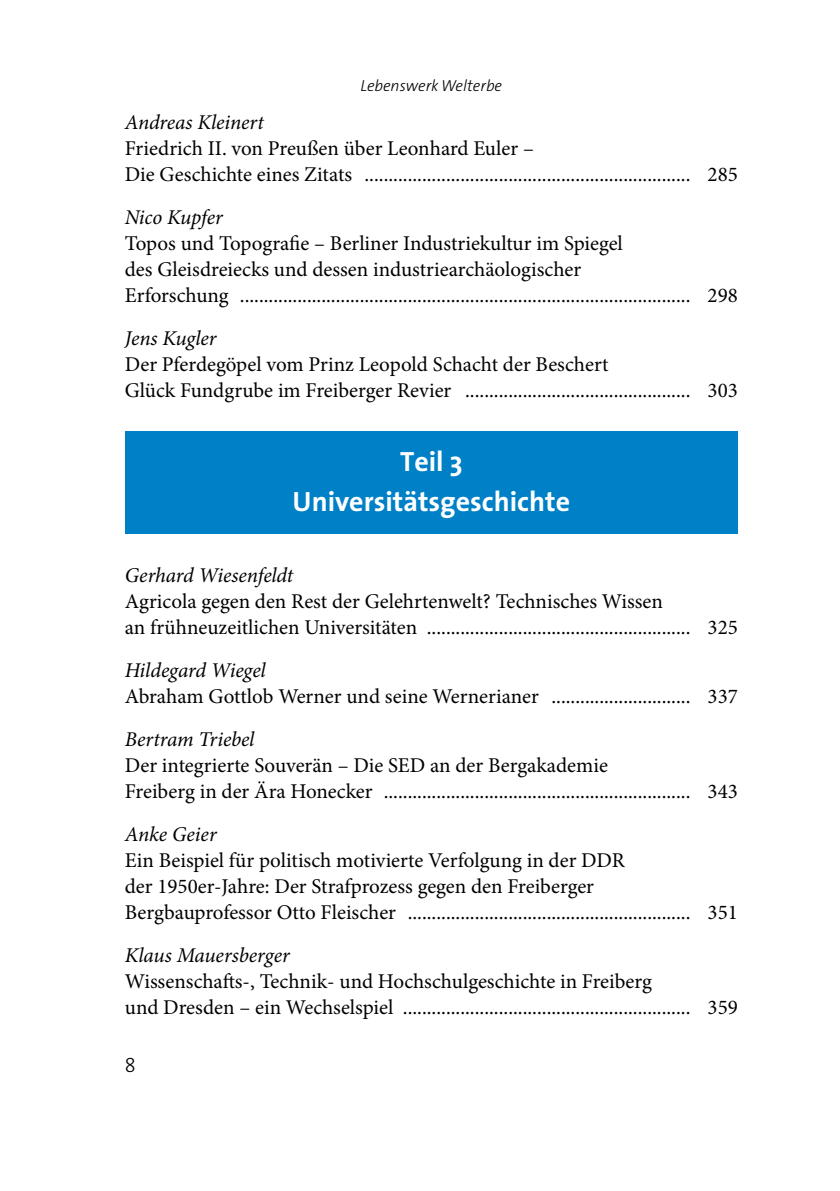
<style>
.page{position:relative;width:840px;height:1191px;background:#fff}
.page>*{position:absolute;margin:0;border:0;box-sizing:border-box;transform-origin:0 0}
.t1{font:700 28px/40px "The Sans";color:#fff;text-align:center}
.t2{font:21px/26px "Minion Pro";color:#000}
.t3{font:italic 21px "Minion Pro";letter-spacing:-.005em;color:#000}
.t4{font:300 20px "The Sans";color:#000}
.t5{font:italic 300 16px "The Sans";color:#000}
</style>
<div class="page">
<div style="left:125px;top:431px;width:612px;height:102px;background:#0081c7"></div>
<p class="t5" style="left:360px;top:73px;width:143px">Lebenswerk Welterbe</p>
<p class="t3" style="left:125px;top:108px;width:141px">Andreas Kleinert</p>
<p class="t2" style="left:125px;top:135px;width:614px">Friedrich II. von Preußen über Leonhard Euler –<br>Die Geschichte eines Zitats .................................................................... 285</p>
<p class="t3" style="left:125px;top:203px;width:99px">Nico Kupfer</p>
<p class="t2" style="left:125px;top:230px;width:614px">Topos und Topografie – Berliner Industriekultur im Spiegel<br>des Gleisdreiecks und dessen industriearchäologischer<br>Erforschung .............................................................................................. 298</p>
<p class="t3" style="left:125px;top:324px;width:93px">Jens Kugler</p>
<p class="t2" style="left:125px;top:351px;width:614px">Der Pferdegöpel vom Prinz Leopold Schacht der Beschert<br>Glück Fundgrube im Freiberger Revier ............................................... 303</p>
<h1 class="t1" style="left:292px;top:440px;width:279px">Teil 3<br>Universitätsgeschichte</h1>
<p class="t3" style="left:125px;top:561px;width:170px">Gerhard Wiesenfeldt</p>
<p class="t2" style="left:125px;top:588px;width:614px">Agricola gegen den Rest der Gelehrtenwelt? Technisches Wissen<br>an frühneuzeitlichen Universitäten ....................................................... 325</p>
<p class="t3" style="left:125px;top:656px;width:142px">Hildegard Wiegel</p>
<p class="t2" style="left:125px;top:683px;width:614px">Abraham Gottlob Werner und seine Wernerianer ............................. 337</p>
<p class="t3" style="left:125px;top:725px;width:131px">Bertram Triebel</p>
<p class="t2" style="left:125px;top:752px;width:614px">Der integrierte Souverän – Die SED an der Bergakademie<br>Freiberg in der Ära Honecker ................................................................ 343</p>
<p class="t3" style="left:125px;top:820px;width:93px">Anke Geier</p>
<p class="t2" style="left:125px;top:847px;width:614px">Ein Beispiel für politisch motivierte Verfolgung in der DDR<br>der 1950er-Jahre: Der Strafprozess gegen den Freiberger<br>Bergbauprofessor Otto Fleischer ........................................................... 351</p>
<p class="t3" style="left:125px;top:941px;width:166px">Klaus Mauersberger</p>
<p class="t2" style="left:125px;top:968px;width:614px">Wissenschafts-, Technik- und Hochschulgeschichte in Freiberg<br>und Dresden – ein Wechselspiel ............................................................ 359</p>
<p class="t4" style="left:125px;top:1048px;width:12px">8</p>
</div>
